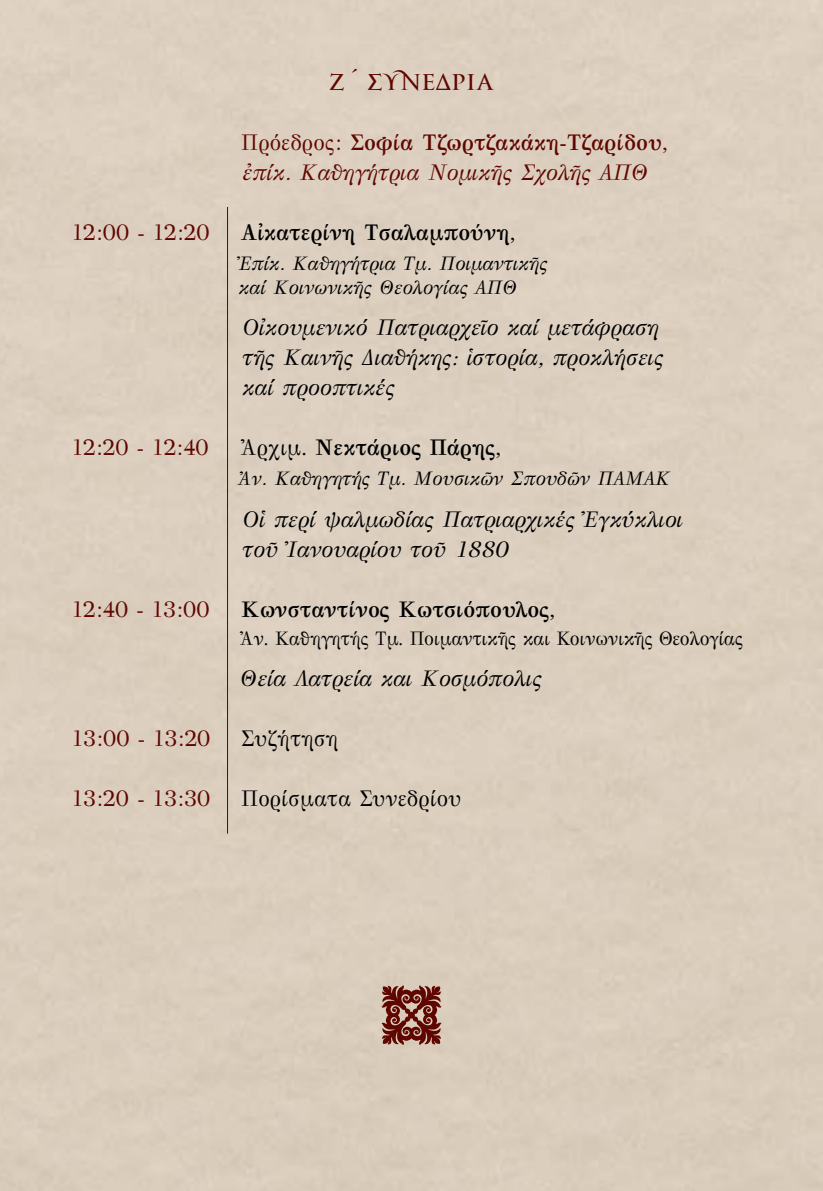
<style>
.page{position:relative;width:823px;height:1191px;background:#fff}
.page>*{position:absolute;margin:0;border:0;box-sizing:border-box;transform-origin:0 0}
.t1{font:italic 22px/30px "GFS Bodoni";color:#000}
.t2{font:700 22px "GFS Bodoni";color:#000}
.t3{font:italic 22px/30px "GFS Bodoni";color:#600600}
.t4{font:22px "GFS Bodoni";color:#600600}
.t5{font:22px "GFS Bodoni";color:#000}
.t6{font:22px "PF Monumenta Pro";color:#600600}
.t7{font:italic 19px/24.2px "GFS Bodoni";color:#000}
.t8{font:19px "GFS Bodoni";letter-spacing:-.02em;color:#000}
.s1{font-style:normal}
.s2{font-weight:700;font-style:normal}
.s3{font-weight:400}
</style>
<div class="page">
<div style="left:0;top:0;width:822px;height:1191px;background:#dbcebe"></div>
<svg style="left:381px;top:985px;width:60px;height:60px;background:#8c4f45"></svg>
<hr style="left:227px;top:207px;width:1px;height:626px;background:#600600">
<p class="t6" style="left:329px;top:68px;width:166px">Ζ΄ Συνεδρία</p>
<p class="t3" style="left:241px;top:126px;width:428px"><span class="s1">Πρόεδρος:</span> <span class="s2">Σοφία Τζωρτζακάκη-Τζαρίδου</span><span class="s1">, </span>ἐπίκ. Καθηγήτρια Νομικῆς Σχολῆς ΑΠΘ</p>
<p class="t4" style="left:72px;top:214px;width:139px">12:00 - 12:20</p>
<p class="t2" style="left:241px;top:214px;width:276px">Αἰκατερίνη Τσαλαμπούνη<span class="s3">,</span></p>
<p class="t7" style="left:239px;top:250px;width:310px">Ἐπίκ. Καθηγήτρια Τμ. Ποιμαντικῆς καί Κοινωνικῆς Θεολογίας ΑΠΘ</p>
<p class="t1" style="left:242px;top:311px;width:422px">Οἰκουμενικό Πατριαρχεῖο καί μετάφραση τῆς Καινῆς Διαθήκης: ἱστορία, προκλήσεις καί προοπτικές</p>
<p class="t4" style="left:72px;top:430px;width:138px">12:20 - 12:40</p>
<p class="t2" style="left:241px;top:430px;width:261px"><span class="s3">Ἀρχιμ.</span> Νεκτάριος Πάρης<span class="s3">,</span></p>
<p class="t7" style="left:239px;top:465px;width:433px">Ἀν. Καθηγητής Τμ. Μουσικῶν Σπουδῶν ΠΑΜΑΚ</p>
<p class="t1" style="left:242px;top:503px;width:442px">Οἱ περί ψαλμωδίας Πατριαρχικές Ἐγκύκλιοι τοῦ Ἰανουαρίου τοῦ 1880</p>
<p class="t4" style="left:72px;top:591px;width:139px">12:40 - 13:00</p>
<p class="t2" style="left:241px;top:591px;width:315px">Κωνσταντίνος Κωτσιόπουλος<span class="s3">,</span></p>
<p class="t8" style="left:240px;top:622px;width:504px">Ἀν. Καθηγητής Τμ. Ποιμαντικῆς και Κοινωνικῆς Θεολογίας</p>
<p class="t1" style="left:240px;top:662px;width:303px">Θεία Λατρεία και Κοσμόπολις</p>
<p class="t4" style="left:72px;top:720px;width:140px">13:00 - 13:20</p>
<p class="t5" style="left:241px;top:720px;width:98px">Συζήτηση</p>
<p class="t4" style="left:72px;top:780px;width:140px">13:20 - 13:30</p>
<p class="t5" style="left:241px;top:780px;width:221px">Πορίσματα Συνεδρίου</p>
</div>
